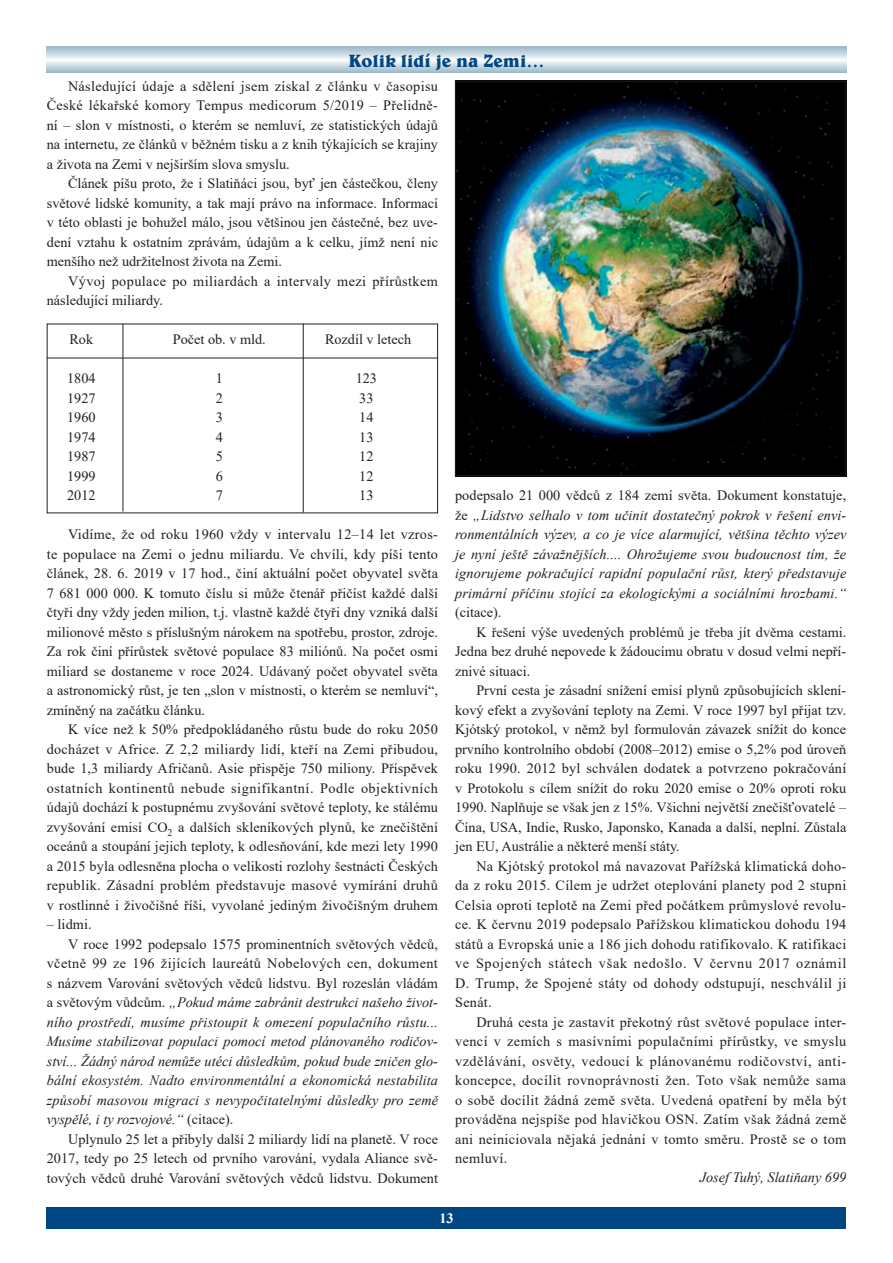
<style>
.page{position:relative;width:893px;height:1263px;background:#fff}
.page>*{position:absolute;margin:0;border:0;box-sizing:border-box;transform-origin:0 0}
.t1{font:700 18px "Belwe AT";color:#004684}
.t2{font:14.25px/19.5px "Times New Roman";letter-spacing:.005em;color:#231f20;text-align:justify}
.t3{font:italic 14.25px/19.5px "Times New Roman";letter-spacing:.005em;color:#231f20;text-align:justify}
.t4{font:14.25px/19.5px "Times New Roman";letter-spacing:.03em;color:#231f20}
.t5{font:14.25px "Times New Roman";letter-spacing:.035em;color:#231f20}
.t6{font:14.25px "Times New Roman";letter-spacing:.025em;color:#231f20}
.t7{font:14.25px "Times New Roman";letter-spacing:.05em;color:#231f20}
.t8{font:700 14.25px "Times New Roman";color:#fff}
.s1{font-style:normal}
</style>
<div class="page">
<div style="left:47px;top:1208px;width:799px;height:21px;background:#004684"></div>
<svg style="left:47px;top:47px;width:799px;height:25px"></svg>
<img style="left:457px;top:83px;width:387px;height:391px">
<div style="left:455px;top:81px;width:391px;height:395px;border:1px solid #231f20"></div>
<hr style="left:47px;top:358px;width:391px;height:1px;background:#231f20">
<hr style="left:123px;top:324px;width:1px;height:188px;background:#231f20">
<hr style="left:303px;top:324px;width:1px;height:188px;background:#231f20">
<p class="t1" style="left:349px;top:49px;width:197px">Kolik lidí je na Zemi…</p>
<p class="t2" style="left:47px;top:76px;width:393px;text-indent:21px">Následující údaje a sdělení jsem získal z článku v časopisu České lékařské komory Tempus medicorum 5/2019 – Přelidně&shy;ní – slon v místnosti, o kterém se nemluví, ze statistických údajů na internetu, ze článků v běžném tisku a z knih týkajících se krajiny a života na Zemi v nejširším slova smyslu.</p>
<p class="t2" style="left:47px;top:173px;width:393px;text-indent:21px">Článek píšu proto, že i Slatiňáci jsou, byť jen částečkou, členy světové lidské komunity, a tak mají právo na informace. Informací v této oblasti je bohužel málo, jsou většinou jen částečné, bez uve&shy;dení vztahu k ostatním zprávám, údajům a k celku, jímž není nic menšího než udržitelnost života na Zemi.</p>
<p class="t4" style="left:47px;top:271px;width:393px;text-indent:21px">Vývoj populace po miliardách a intervaly mezi přírůstkem následující miliardy.</p>
<p class="t2" style="left:69px;top:329px;width:25px">Rok</p>
<p class="t2" style="left:173px;top:329px;width:95px">Počet ob. v mld.</p>
<p class="t2" style="left:325px;top:329px;width:88px">Rozdíl v letech</p>
<p class="t2" style="left:67px;top:368px;width:30px">1804</p>
<p class="t2" style="left:216px;top:368px;width:9px">1</p>
<p class="t2" style="left:356px;top:368px;width:23px">123</p>
<p class="t2" style="left:67px;top:388px;width:30px">1927</p>
<p class="t2" style="left:216px;top:388px;width:9px">2</p>
<p class="t2" style="left:359px;top:388px;width:16px">33</p>
<p class="t2" style="left:67px;top:407px;width:30px">1960</p>
<p class="t2" style="left:216px;top:407px;width:9px">3</p>
<p class="t2" style="left:359px;top:407px;width:16px">14</p>
<p class="t2" style="left:67px;top:427px;width:30px">1974</p>
<p class="t2" style="left:216px;top:427px;width:9px">4</p>
<p class="t2" style="left:359px;top:427px;width:16px">13</p>
<p class="t2" style="left:67px;top:446px;width:30px">1987</p>
<p class="t2" style="left:216px;top:446px;width:9px">5</p>
<p class="t2" style="left:359px;top:446px;width:16px">12</p>
<p class="t2" style="left:67px;top:466px;width:30px">1999</p>
<p class="t2" style="left:216px;top:466px;width:9px">6</p>
<p class="t2" style="left:359px;top:466px;width:16px">12</p>
<p class="t2" style="left:67px;top:485px;width:30px">2012</p>
<p class="t2" style="left:216px;top:485px;width:9px">7</p>
<p class="t2" style="left:359px;top:485px;width:16px">13</p>
<p class="t2" style="left:47px;top:524px;width:393px;text-indent:21px">Vidíme, že od roku 1960 vždy v intervalu 12–14 let vzros&shy;te populace na Zemi o jednu miliardu. Ve chvíli, kdy píši tento článek, 28. 6. 2019 v 17 hod., činí aktuální počet obyvatel světa 7 681 000 000. K tomuto číslu si může čtenář přičíst každé další čtyři dny vždy jeden milion, t.j. vlastně každé čtyři dny vzniká další milionové město s příslušným nárokem na spotřebu, prostor, zdroje.<br>Za rok činí přírůstek světové populace 83 miliónů. Na počet osmi miliard se dostaneme v roce 2024. Udávaný počet obyvatel světa a astronomický růst, je ten „slon v místnosti, o kterém se nemluví“, zmíněný na začátku článku.</p>
<p class="t2" style="left:47px;top:719px;width:393px;text-indent:21px">K více než k 50% předpokládaného růstu bude do roku 2050 docházet v Africe. Z 2,2 miliardy lidí, kteří na Zemi přibudou, bude 1,3 miliardy Afričanů. Asie přispěje 750 miliony. Příspěvek ostatních kontinentů nebude signifikantní. Podle objektivních údajů dochází k postupnému zvyšování světové teploty, ke stálému zvyšování emisí CO<sub>2</sub> a dalších skleníkových plynů, ke znečištění oceánů a stoupání jejich teploty, k odlesňování, kde mezi lety 1990 a 2015 byla odlesněna plocha o velikosti rozlohy šestnácti Českých republik. Zásadní problém představuje masové vymírání druhů v rostlinné i živočišné říši, vyvolané jediným živočišným druhem</p>
<p class="t2" style="left:47px;top:914px;width:46px">– lidmi.</p>
<p class="t2" style="left:68px;top:934px;width:371px">V roce 1992 podepsalo 1575 prominentních světových vědců,</p>
<p class="t4" style="left:47px;top:953px;width:393px">včetně 99 ze 196 žijících laureátů Nobelových cen, dokument</p>
<p class="t2" style="left:47px;top:973px;width:393px">s názvem Varování světových vědců lidstvu. Byl rozeslán vládám</p>
<p class="t3" style="left:47px;top:992px;width:393px"><span class="s1">a světovým vůdcům.</span> „Pokud máme zabránit destrukci našeho život-</p>
<p class="t3" style="left:47px;top:1012px;width:393px">ního prostředí, musíme přistoupit k omezení populačního růstu...</p>
<p class="t3" style="left:47px;top:1031px;width:392px">Musíme stabilizovat populaci pomocí metod plánovaného rodičov-</p>
<p class="t3" style="left:47px;top:1051px;width:393px">ství... Žádný národ nemůže utéci důsledkům, pokud bude zničen glo-</p>
<p class="t3" style="left:47px;top:1070px;width:393px">bální ekosystém. Nadto environmentální a ekonomická nestabilita</p>
<p class="t3" style="left:47px;top:1090px;width:393px">způsobí masovou migraci s nevypočitatelnými důsledky pro země</p>
<p class="t3" style="left:47px;top:1109px;width:188px">vyspělé, i ty rozvojové.“ <span class="s1">(citace).</span></p>
<p class="t2" style="left:68px;top:1129px;width:371px">Uplynulo 25 let a přibyly další 2 miliardy lidí na planetě. V roce</p>
<p class="t2" style="left:47px;top:1148px;width:393px">2017, tedy po 25 letech od prvního varování, vydala Aliance svě-</p>
<p class="t2" style="left:47px;top:1168px;width:393px">tových vědců druhé Varování světových vědců lidstvu. Dokument</p>
<p class="t3" style="left:455px;top:485px;width:393px"><span class="s1">podepsalo 21 000 vědců z 184 zemí světa. Dokument konstatuje, že</span> „Lidstvo selhalo v tom učinit dostatečný pokrok v řešení envi&shy;ronmentálních výzev, a co je více alarmující, většina těchto výzev je nyní ještě závažnějších.... Ohrožujeme svou budoucnost tím, že ignorujeme pokračující rapidní populační růst, který představuje primární příčinu stojící za ekologickými a sociálními hrozbami.“</p>
<p class="t2" style="left:455px;top:602px;width:48px">(citace).</p>
<p class="t2" style="left:476px;top:622px;width:371px">K řešení výše uvedených problémů je třeba jít dvěma cestami.</p>
<p class="t2" style="left:455px;top:641px;width:393px">Jedna bez druhé nepovede k žádoucímu obratu v dosud velmi nepří-</p>
<p class="t2" style="left:455px;top:661px;width:77px">znivé situaci.</p>
<p class="t2" style="left:476px;top:680px;width:371px">První cesta je zásadní snížení emisí plynů způsobujících sklení-</p>
<p class="t2" style="left:455px;top:700px;width:393px">kový efekt a zvyšování teploty na Zemi. V roce 1997 byl přijat tzv.</p>
<p class="t2" style="left:455px;top:719px;width:393px">Kjótský protokol, v němž byl formulován závazek snížit do konce</p>
<p class="t2" style="left:455px;top:739px;width:393px">prvního kontrolního období (2008–2012) emise o 5,2% pod úroveň</p>
<p class="t2" style="left:455px;top:758px;width:393px">roku 1990. 2012 byl schválen dodatek a potvrzeno pokračování</p>
<p class="t2" style="left:455px;top:777px;width:393px">v Protokolu s cílem snížit do roku 2020 emise o 20% oproti roku</p>
<p class="t2" style="left:455px;top:797px;width:393px">1990. Naplňuje se však jen z 15%. Všichni největší znečišťovatelé –</p>
<p class="t2" style="left:455px;top:816px;width:393px">Čína, USA, Indie, Rusko, Japonsko, Kanada a další, neplní. Zůstala</p>
<p class="t2" style="left:455px;top:836px;width:226px">jen EU, Austrálie a některé menší státy.</p>
<p class="t2" style="left:476px;top:855px;width:371px">Na Kjótský protokol má navazovat Pařížská klimatická doho-</p>
<p class="t2" style="left:455px;top:875px;width:393px">da z roku 2015. Cílem je udržet oteplování planety pod 2 stupni</p>
<p class="t2" style="left:455px;top:894px;width:393px">Celsia oproti teplotě na Zemi před počátkem průmyslové revolu-</p>
<p class="t2" style="left:455px;top:914px;width:393px">ce. K červnu 2019 podepsalo Pařížskou klimatickou dohodu 194</p>
<p class="t2" style="left:455px;top:933px;width:393px">států a Evropská unie a 186 jich dohodu ratifikovalo. K ratifikaci</p>
<p class="t7" style="left:455px;top:953px;width:393px">ve Spojených státech však nedošlo. V červnu 2017 oznámil</p>
<p class="t6" style="left:455px;top:973px;width:393px">D. Trump, že Spojené státy od dohody odstupují, neschválil ji</p>
<p class="t2" style="left:455px;top:992px;width:38px">Senát.</p>
<p class="t2" style="left:476px;top:1011px;width:371px">Druhá cesta je zastavit překotný růst světové populace inter-</p>
<p class="t4" style="left:455px;top:1031px;width:393px">vencí v zemích s masívními populačními přírůstky, ve smyslu</p>
<p class="t5" style="left:455px;top:1051px;width:393px">vzdělávání, osvěty, vedoucí k plánovanému rodičovství, anti-</p>
<p class="t4" style="left:455px;top:1070px;width:393px">koncepce, docílit rovnoprávnosti žen. Toto však nemůže sama</p>
<p class="t2" style="left:455px;top:1089px;width:393px">o sobě docílit žádná země světa. Uvedená opatření by měla být</p>
<p class="t2" style="left:455px;top:1109px;width:393px">prováděna nejspíše pod hlavičkou OSN. Zatím však žádná země</p>
<p class="t2" style="left:455px;top:1128px;width:393px">ani neiniciovala nějaká jednání v tomto směru. Prostě se o tom</p>
<p class="t2" style="left:455px;top:1148px;width:54px">nemluví.</p>
<p class="t3" style="left:700px;top:1167px;width:148px">Josef Tuhý, Slatiňany 699</p>
<p class="t8" style="left:439px;top:1208px;width:16px">13</p>
</div>
